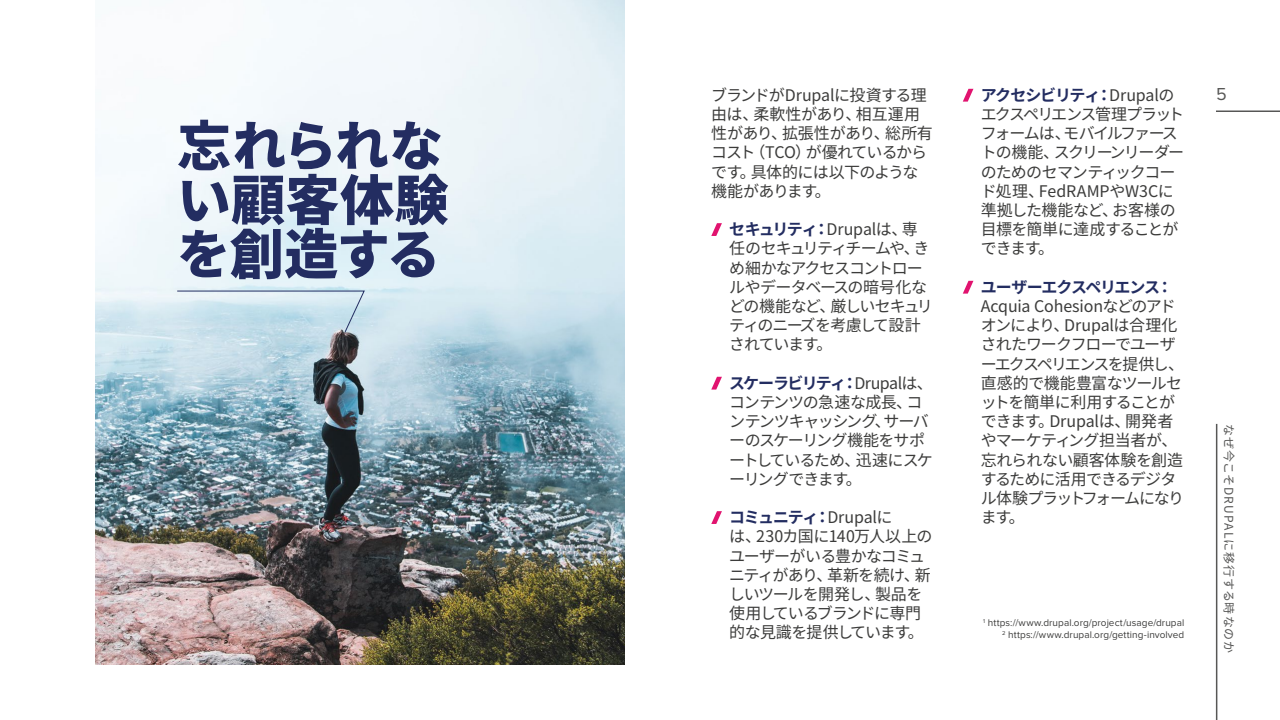
<style>
.page{position:relative;width:1280px;height:720px;background:#fff}
.page>*{position:absolute;margin:0;border:0;box-sizing:border-box;transform-origin:0 0}
.t1{font:900 54.1px/54.1px "Noto Sans CJ Kjp";color:#232d61;text-align:justify}
.t2{font:18px "Proxima Nova";color:#575756}
.t3{font:16px/19.2px "Noto Sans CJ Kjp";letter-spacing:-.05em;color:#3c3c3b}
.t4{font:700 16px "Noto Sans CJ Kjp";letter-spacing:-.08em;color:#232d61}
.t5{font:12px "Noto Sans CJ Kjp";letter-spacing:.075em;color:#575756}
.t6{font:10px/12px "Proxima Nova";letter-spacing:.01em;color:#3c3c3b;text-align:right}
.s1{font-weight:700;color:#232d61}
</style>
<div class="page">
<svg style="left:711px;top:223px;width:11px;height:13px"></svg>
<svg style="left:711px;top:377px;width:11px;height:13px"></svg>
<svg style="left:711px;top:511px;width:11px;height:13px"></svg>
<svg style="left:963px;top:89px;width:10px;height:13px"></svg>
<svg style="left:963px;top:281px;width:10px;height:13px"></svg>
<img style="left:95px;top:0;width:530px;height:665px">
<svg style="left:176px;top:290px;width:190px;height:43px;background:#c8dfea"></svg>
<hr style="left:1216px;top:424px;width:1px;height:296px;background:#575756">
<hr style="left:1216px;top:110px;width:64px;height:2px;background:#575756">
<h1 class="t1" style="left:177px;top:120px;width:274px">忘れられない顧客体験を創造する</h1>
<p class="t3" style="left:711px;top:86px;width:223px">ブランドがDrupalに投資する理由は、柔軟性があり、相互運用性があり、拡張性があり、総所有コスト（TCO）が優れているからです。具体的には以下のような機能があります。</p>
<p class="t3" style="left:729px;top:220px;width:205px"><span class="s1">セキュリティ：</span>Drupalは、専任のセキュリティチームや、きめ細かなアクセスコントロールやデータベースの暗号化などの機能など、厳しいセキュリティのニーズを考慮して設計されています。</p>
<p class="t3" style="left:729px;top:374px;width:205px"><span class="s1">スケーラビリティ：</span>Drupalは、コンテンツの急速な成長、コンテンツキャッシング、サーバーのスケーリング機能をサポートしているため、迅速にスケーリングできます。</p>
<p class="t3" style="left:729px;top:508px;width:205px"><span class="s1">コミュニティ：</span>Drupalに<br>は、230カ国に140万人以上のユーザーがいる豊かなコミュニティがあり、革新を続け、新しいツールを開発し、製品を使用しているブランドに専門的な見識を提供しています。</p>
<p class="t3" style="left:981px;top:86px;width:205px"><span class="s1">アクセシビリティ：</span>Drupalのエクスペリエンス管理プラットフォームは、モバイルファーストの機能、スクリーンリーダーのためのセマンティックコード処理、FedRAMPやW3Cに準拠した機能など、お客様の目標を簡単に達成することができます。</p>
<p class="t4" style="left:981px;top:278px;width:194px">ユーザーエクスペリエンス：</p>
<p class="t3" style="left:981px;top:297px;width:205px">Acquia Cohesionなどのアドオンにより、Drupalは合理化されたワークフローでユーザーエクスペリエンスを提供し、直感的で機能豊富なツールセットを簡単に利用することができます。Drupalは、開発者やマーケティング担当者が、忘れられない顧客体験を創造するために活用できるデジタル体験プラットフォームになります。</p>
<p class="t6" style="left:983px;top:617px;width:202px"><sup>1</sup> https://www.drupal.org/project/usage/drupal<br><sup>2</sup> https://www.drupal.org/getting-involved</p>
<p class="t2" style="left:1216px;top:84px;width:12px">5</p>
<p class="t5" style="left:1236px;top:424px;width:231px;rotate:90deg">なぜ今こそDRUPALに移行する時なのか</p>
</div>
